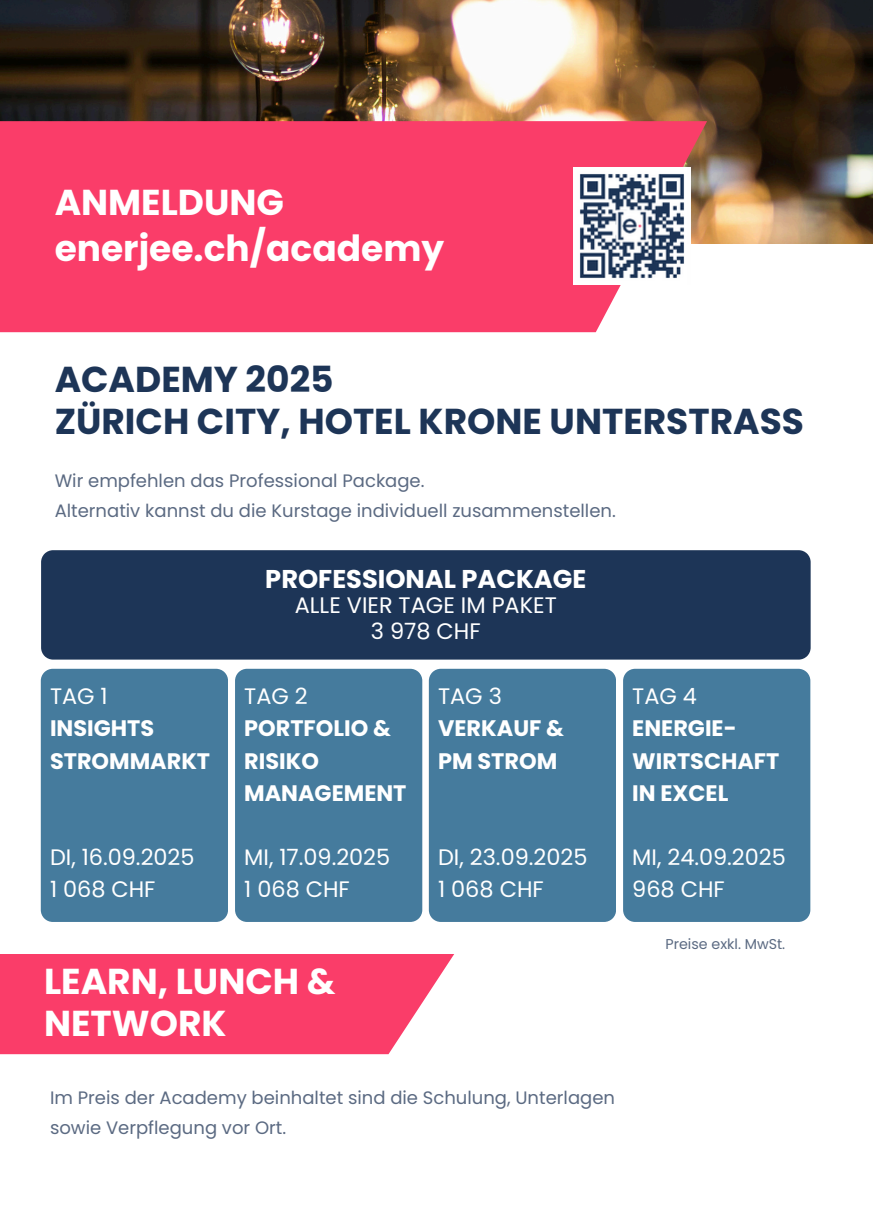
<style>
.page{position:relative;width:873px;height:1224px;background:#fff}
.page>*{position:absolute;margin:0;border:0;box-sizing:border-box;transform-origin:0 0}
.t1{font:700 36px/46.4px "Poppins";color:#fff}
.t2{font:700 36px/42px "Poppins";color:#1d3557}
.t3{font:700 25.8px "Poppins";color:#fff}
.t4{font:22.4px/32.2px "Poppins";color:#fff}
.t5{font:700 22.4px/32.2px "Poppins";color:#fff}
.t6{font:18px/30px "Poppins";color:#5b6a82}
.t7{font:14.2px "Poppins";color:#5b6a82}
.s1{font-weight:400}
</style>
<div class="page">
<img style="left:0;top:0;width:873px;height:244px">
<div style="left:0;top:121px;width:707px;height:211px;background:#fa3d69"></div>
<div style="left:41px;top:550px;width:770px;height:110px;background:#1d3557"></div>
<div style="left:41px;top:669px;width:187px;height:253px;background:#457b9d"></div>
<div style="left:429px;top:669px;width:187px;height:253px;background:#457b9d"></div>
<div style="left:235px;top:669px;width:187px;height:253px;background:#457b9d"></div>
<div style="left:623px;top:669px;width:187px;height:253px;background:#457b9d"></div>
<svg style="left:0;top:954px;width:454px;height:100px;background:#fa4a73"></svg>
<img style="left:573px;top:168px;width:117px;height:117px">
<h2 class="t1" style="left:55px;top:179px;width:391px">ANMELDUNG enerjee.ch/academy</h2>
<p class="t2" style="left:55px;top:358px;width:751px">ACADEMY 2025<br>ZÜRICH CITY, HOTEL KRONE UNTERSTRASS</p>
<p class="t6" style="left:55px;top:465px;width:563px">Wir empfehlen das Professional Package.<br>Alternativ kannst du die Kurstage individuell zusammenstellen.</p>
<h5 class="t5" style="left:50px;top:680px;width:162px"><span class="s1">TAG 1<br></span>INSIGHTS<br>STROMMARKT</h5>
<h3 class="t4" style="left:50px;top:841px;width:146px">DI, 16.09.2025<br>1 068 CHF</h3>
<h1 class="t3" style="left:265px;top:560px;width:323px">PROFESSIONAL PACKAGE</h1>
<h1 class="t4" style="left:295px;top:592px;width:264px;line-height:25.6px;text-align:center">ALLE VIER TAGE IM PAKET<br>3 978 CHF</h1>
<h4 class="t5" style="left:244px;top:680px;width:164px"><span class="s1">TAG 2<br></span>PORTFOLIO &amp;<br>RISIKO<br>MANAGEMENT</h4>
<h4 class="t4" style="left:244px;top:841px;width:147px">MI, 17.09.2025<br>1 068 CHF</h4>
<h4 class="t5" style="left:438px;top:680px;width:128px"><span class="s1">TAG 3<br></span>VERKAUF &amp;<br>PM STROM</h4>
<h4 class="t4" style="left:438px;top:841px;width:151px">DI, 23.09.2025<br>1 068 CHF</h4>
<h4 class="t1" style="left:44px;top:960px;width:293px;line-height:42px">LEARN, LUNCH &amp;<br>NETWORK</h4>
<h4 class="t5" style="left:632px;top:680px;width:149px"><span class="s1">TAG 4<br></span>ENERGIE-<br>WIRTSCHAFT<br>IN EXCEL</h4>
<h4 class="t4" style="left:632px;top:841px;width:155px">MI, 24.09.2025<br>968 CHF</h4>
<h4 class="t7" style="left:666px;top:934px;width:121px">Preise exkl. MwSt.</h4>
<h1 class="t6" style="left:50px;top:1083px;width:567px">Im Preis der Academy beinhaltet sind die Schulung, Unterlagen sowie Verpflegung vor Ort.</h1>
</div>
